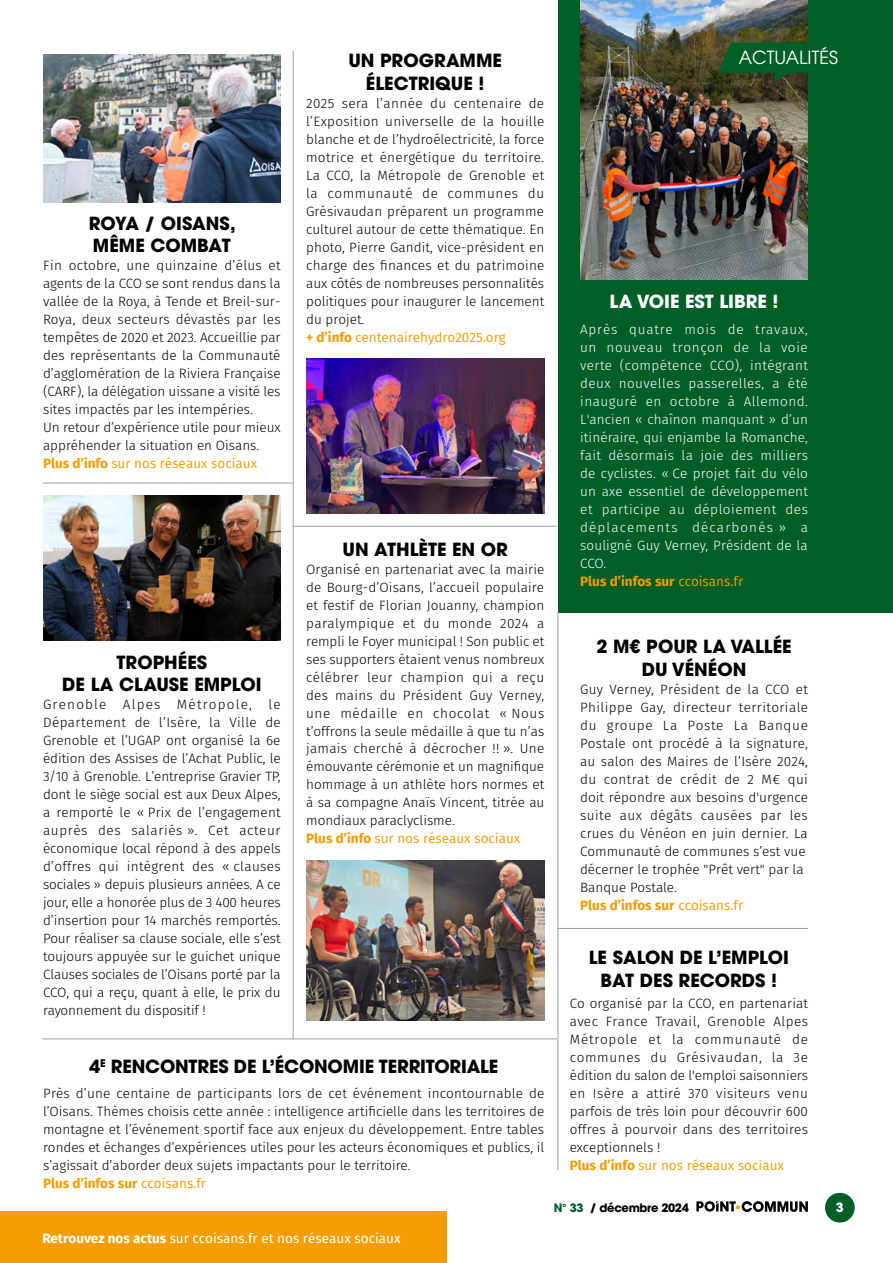
<style>
.page{position:relative;width:893px;height:1263px;background:#fff}
.page>*{position:absolute;margin:0;border:0;box-sizing:border-box;transform-origin:0 0}
.t1{font:700 18px/22.5px "ITC Avant Garde Pro";color:#000;text-align:center}
.t2{font:700 18px "ITC Avant Garde Pro";color:#fff}
.t3{font:18px "ITC Avant Garde Pro";color:#fff}
.t4{font:300 13.5px/18px "Fira Sans";letter-spacing:.005em;color:#000}
.t5{font:300 13.5px/18px "Fira Sans";letter-spacing:.03em;color:#fff}
.t6{font:13.5px "Fira Sans";color:#fff}
.t7{font:700 12.9px "ITC Avant Garde Pro";color:#fff}
.t8{font:700 11.55px "ITC Avant Garde Pro";letter-spacing:-.03em;color:#000}
.s1{font-weight:700;color:#f59c00}
.s2{font-weight:400;color:#f59c00}
.s3{font-weight:700}
.s4{color:#005f27}
</style>
<div class="page">
<div style="left:0;top:1212px;width:446px;height:51px;background:#f59c00"></div>
<div style="left:825px;top:1193px;width:30px;height:29px;background:#005f27;border-radius:50%"></div>
<svg style="left:696px;top:1201px;width:112px;height:11px"></svg>
<div style="left:558px;top:0;width:335px;height:612px;background:#005f27"></div>
<img style="left:580px;top:0;width:228px;height:279px">
<svg style="left:718px;top:43px;width:90px;height:39px"></svg>
<hr style="left:43px;top:483px;width:250px;height:1px;background:#9d9d9c">
<hr style="left:293px;top:526px;width:264px;height:1px;background:#9d9d9c">
<hr style="left:43px;top:1039px;width:514px;height:1px;background:#9d9d9c">
<hr style="left:558px;top:928px;width:250px;height:1px;background:#9d9d9c">
<hr style="left:558px;top:612px;width:1px;height:558px;background:#9d9d9c">
<hr style="left:293px;top:51px;width:1px;height:988px;background:#9d9d9c">
<img style="left:43px;top:54px;width:238px;height:148px">
<img style="left:306px;top:359px;width:238px;height:154px">
<img style="left:306px;top:861px;width:238px;height:160px">
<img style="left:43px;top:496px;width:238px;height:144px">
<h1 class="t1" style="left:89px;top:211px;width:149px;text-align:left">ROYA / OISANS,<br>MÊME COMBAT</h1>
<p class="t4" style="left:43px;top:256px;width:239px">Fin octobre, une quinzaine d’élus et agents de la CCO se sont rendus dans la vallée de la Roya, à Tende et Breil-sur-Roya, deux secteurs dévastés par les tempêtes de 2020 et 2023. Accueillie par des représentants de la Communauté d’agglomération de la Riviera Française (CARF), la délégation uissane a visité les sites impactés par les intempéries.<br>Un retour d’expérience utile pour mieux appréhender la situation en Oisans.<br><span class="s1">Plus d’info</span> <span class="s2">sur nos réseaux sociaux</span></p>
<h1 class="t1" style="left:348px;top:49px;width:155px">UN PROGRAMME<br>ÉLECTRIQUE !</h1>
<p class="t4" style="left:306px;top:94px;width:240px">2025 sera l’année du centenaire de l’Exposition universelle de la houille blanche et de l’hydroélectricité, la force motrice et énergétique du territoire.<br>La CCO, la Métropole de Grenoble et la communauté de communes du Grésivaudan préparent un programme culturel autour de cette thématique. En photo, Pierre Gandit, vice-président en charge des finances et du patrimoine aux côtés de nombreuses personnalités politiques pour inaugurer le lancement du projet.<br><span class="s1">+ d’info</span> <span class="s2">centenairehydro2025.org</span></p>
<h1 class="t1" style="left:62px;top:650px;width:201px">TROPHÉES<br>DE LA CLAUSE EMPLOI</h1>
<p class="t4" style="left:43px;top:695px;width:239px;text-align:justify">Grenoble Alpes Métropole, le Département de l’Isère, la Ville de Grenoble et l’UGAP ont organisé la 6e édition des Assises de l’Achat Public, le 3/10 à Grenoble. L’entreprise Gravier TP, dont le siège social est aux Deux Alpes, a remporté le « Prix de l’engagement auprès des salariés ». Cet acteur économique local répond à des appels d’offres qui intègrent des « clauses sociales » depuis plusieurs années. A ce jour, elle a honorée plus de 3 400 heures d’insertion pour 14 marchés remportés.<br>Pour réaliser sa clause sociale, elle s’est toujours appuyée sur le guichet unique Clauses sociales de l’Oisans porté par la CCO, qui a reçu, quant à elle, le prix du rayonnement du dispositif !</p>
<h1 class="t1" style="left:343px;top:537px;width:167px">UN ATHLÈTE EN OR</h1>
<p class="t4" style="left:306px;top:560px;width:240px">Organisé en partenariat avec la mairie de Bourg-d’Oisans, l’accueil populaire et festif de Florian Jouanny, champion paralympique et du monde 2024 a rempli le Foyer municipal ! Son public et ses supporters étaient venus nombreux célébrer leur champion qui a reçu des mains du Président Guy Verney, une médaille en chocolat « Nous t’offrons la seule médaille à que tu n’as jamais cherché à décrocher !! ». Une émouvante cérémonie et un magnifique hommage à un athlète hors normes et à sa compagne Anaïs Vincent, titrée au mondiaux paraclyclisme.<br><span class="s1">Plus d’info</span> <span class="s2">sur nos réseaux sociaux</span></p>
<h1 class="t1" style="left:89px;top:1054px;width:411px">4<sup>E</sup> RENCONTRES DE L’ÉCONOMIE TERRITORIALE</h1>
<p class="t4" style="left:43px;top:1084px;width:503px">Près d’une centaine de participants lors de cet événement incontournable de l’Oisans. Thèmes choisis cette année : intelligence artificielle dans les territoires de montagne et l’événement sportif face aux enjeux du développement. Entre tables rondes et échanges d’expériences utiles pour les acteurs économiques et publics, il s’agissait d’aborder deux sujets impactants pour le territoire.<br><span class="s1">Plus d’infos sur</span> <span class="s2">ccoisans.fr</span></p>
<p class="t6" style="left:43px;top:1229px;width:360px"><span class="s3">Retrouvez nos actus</span> sur ccoisans.fr et nos réseaux sociaux</p>
<h1 class="t3" style="left:739px;top:46px;width:101px">ACTUALITÉS</h1>
<h1 class="t2" style="left:610px;top:289px;width:170px">LA VOIE EST LIBRE !</h1>
<p class="t5" style="left:580px;top:321px;width:229px">Après quatre mois de travaux, un nouveau tronçon de la voie verte (compétence CCO), intégrant deux nouvelles passerelles, a été inauguré en octobre à Allemond.<br>L'ancien « chaînon manquant » d’un itinéraire, qui enjambe la Romanche, fait désormais la joie des milliers de cyclistes. « Ce projet fait du vélo un axe essentiel de développement et participe au déploiement des déplacements décarbonés » a souligné Guy Verney, Président de la<br>CCO.<br><span class="s1">Plus d’infos sur</span> <span class="s2">ccoisans.fr</span></p>
<h1 class="t1" style="left:596px;top:635px;width:197px">2 M€ POUR LA VALLÉE<br>DU VÉNÉON</h1>
<p class="t4" style="left:580px;top:680px;width:229px">Guy Verney, Président de la CCO et<br>Philippe Gay, directeur territoriale du groupe La Poste La Banque<br>Postale ont procédé à la signature, au salon des Maires de l’Isère 2024, du contrat de crédit de 2 M€ qui doit répondre aux besoins d'urgence suite aux dégâts causées par les crues du Vénéon en juin dernier. La<br>Communauté de communes s’est vue décerner le trophée "Prêt vert" par la<br>Banque Postale.<br><span class="s1">Plus d’infos sur</span> <span class="s2">ccoisans.fr</span></p>
<h1 class="t1" style="left:589px;top:946px;width:201px">LE SALON DE L’EMPLOI<br>BAT DES RECORDS !</h1>
<p class="t4" style="left:570px;top:994px;width:240px">Co organisé par la CCO, en partenariat avec France Travail, Grenoble Alpes Métropole et la communauté de communes du Grésivaudan, la 3e édition du salon de l'emploi saisonniers en Isère a attiré 370 visiteurs venu parfois de très loin pour découvrir 600 offres à pourvoir dans des territoires exceptionnels !<br><span class="s1">Plus d’info</span> <span class="s2">sur nos réseaux sociaux</span></p>
<p class="t8" style="left:554px;top:1200px;width:137px"><span class="s4">N° 33</span> / décembre 2024</p>
<p class="t7" style="left:836px;top:1198px;width:9px">3</p>
</div>
